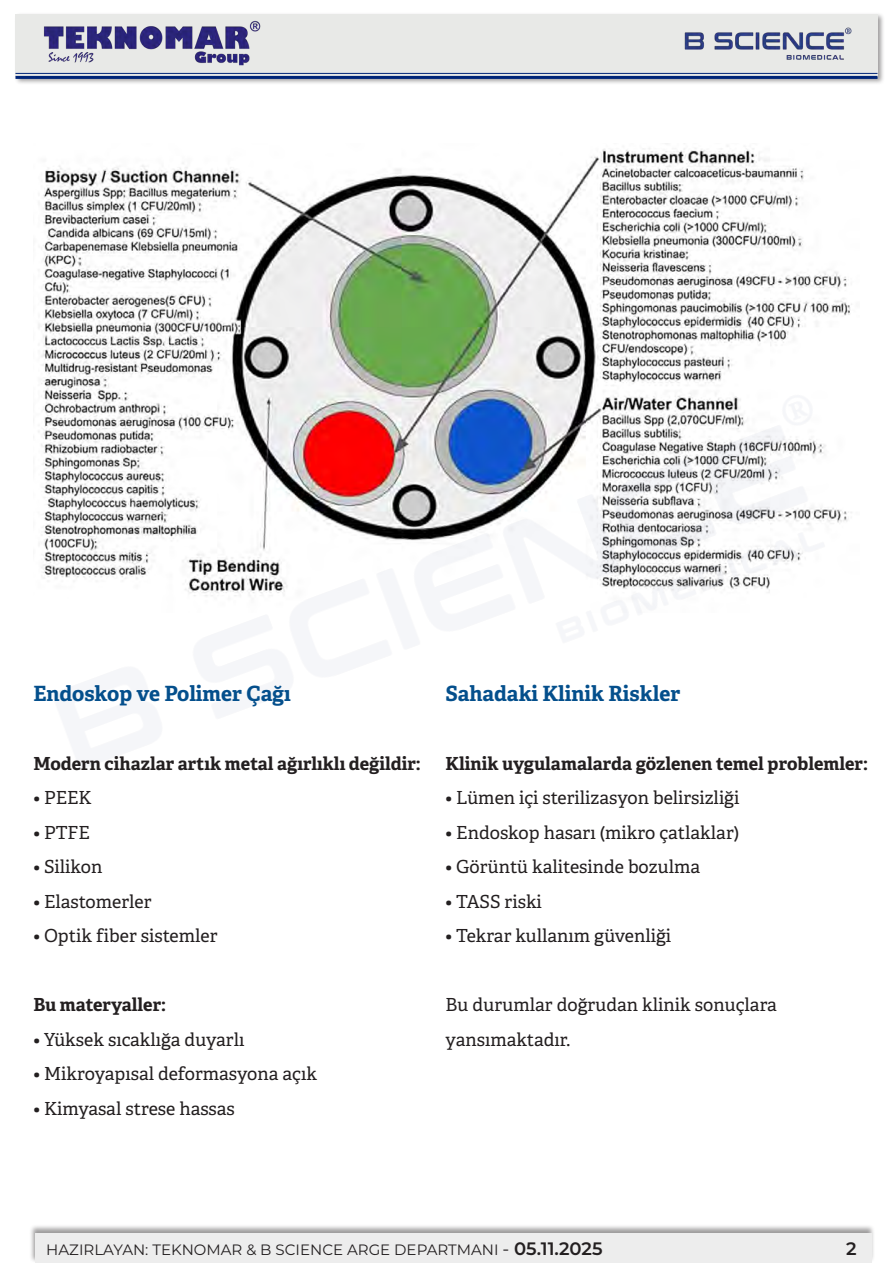
<style>
.page{position:relative;width:893px;height:1263px;background:#fff}
.page>*{position:absolute;margin:0;border:0;box-sizing:border-box;transform-origin:0 0}
.t1{font:700 21px "Adelle";color:#044f8c}
.t2{font:18px/34.5px "Adelle";color:#231f20}
.t3{font:700 18px "Adelle";color:#231f20}
.t4{font:600 18px "Montserrat";color:#231f20}
.t5{font:15px "Montserrat";color:#231f20}
.s1{font-size:18px}
.s2{font-weight:600;font-size:18px}
</style>
<div class="page">
<img style="left:38px;top:143px;width:814px;height:200px">
<div style="left:14px;top:13px;width:871px;height:72px;background:#231f20;opacity:.44"></div>
<div style="left:15px;top:14px;width:862px;height:63px;background:#e8e9e7"></div>
<img style="left:44px;top:20px;width:217px;height:45px">
<img style="left:684px;top:27px;width:168px;height:33px">
<hr style="left:15px;top:73px;width:862px;height:1px;background:#002578">
<hr style="left:15px;top:76px;width:862px;height:3px;background:#002578">
<img style="left:38px;top:343px;width:814px;height:270px">
<div style="left:29px;top:1224px;width:846px;height:39px;background:#231f20;opacity:.44"></div>
<div style="left:35px;top:1233px;width:837px;height:30px;background:#ededed"></div>
<p class="t1" style="left:33px;top:680px;width:259px">Endoskop ve Polimer Çağı</p>
<p class="t3" style="left:33px;top:752px;width:389px">Modern cihazlar artık metal ağırlıklı değildir:</p>
<p class="t2" style="left:33px;top:781px;width:60px">• PEEK</p>
<p class="t2" style="left:33px;top:815px;width:58px">• PTFE</p>
<p class="t2" style="left:33px;top:850px;width:71px">• Silikon</p>
<p class="t2" style="left:33px;top:884px;width:120px">• Elastomerler</p>
<p class="t2" style="left:33px;top:919px;width:186px">• Optik fiber sistemler</p>
<p class="t3" style="left:33px;top:993px;width:134px">Bu materyaller:</p>
<p class="t2" style="left:33px;top:1022px;width:213px">• Yüksek sıcaklığa duyarlı</p>
<p class="t2" style="left:33px;top:1057px;width:285px">• Mikroyapısal deformasyona açık</p>
<p class="t2" style="left:33px;top:1091px;width:203px">• Kimyasal strese hassas</p>
<p class="t1" style="left:446px;top:680px;width:236px">Sahadaki Klinik Riskler</p>
<p class="t3" style="left:446px;top:752px;width:424px">Klinik uygulamalarda gözlenen temel problemler:</p>
<p class="t2" style="left:446px;top:781px;width:295px">• Lümen içi sterilizasyon belirsizliği</p>
<p class="t2" style="left:446px;top:815px;width:295px">• Endoskop hasarı (mikro çatlaklar)</p>
<p class="t2" style="left:446px;top:850px;width:256px">• Görüntü kalitesinde bozulma</p>
<p class="t2" style="left:446px;top:884px;width:98px">• TASS riski</p>
<p class="t2" style="left:446px;top:919px;width:227px">• Tekrar kullanım güvenliği</p>
<p class="t2" style="left:446px;top:988px;width:333px">Bu durumlar doğrudan klinik sonuçlara yansımaktadır.</p>
<p class="t5" style="left:46px;top:1239px;width:558px">HAZIRLAYAN: TEKNOMAR &amp; B SCIENCE ARGE DEPARTMANI <span class="s1">-</span> <span class="s2">05.11.2025</span></p>
<p class="t4" style="left:846px;top:1236px;width:12px">2</p>
</div>
